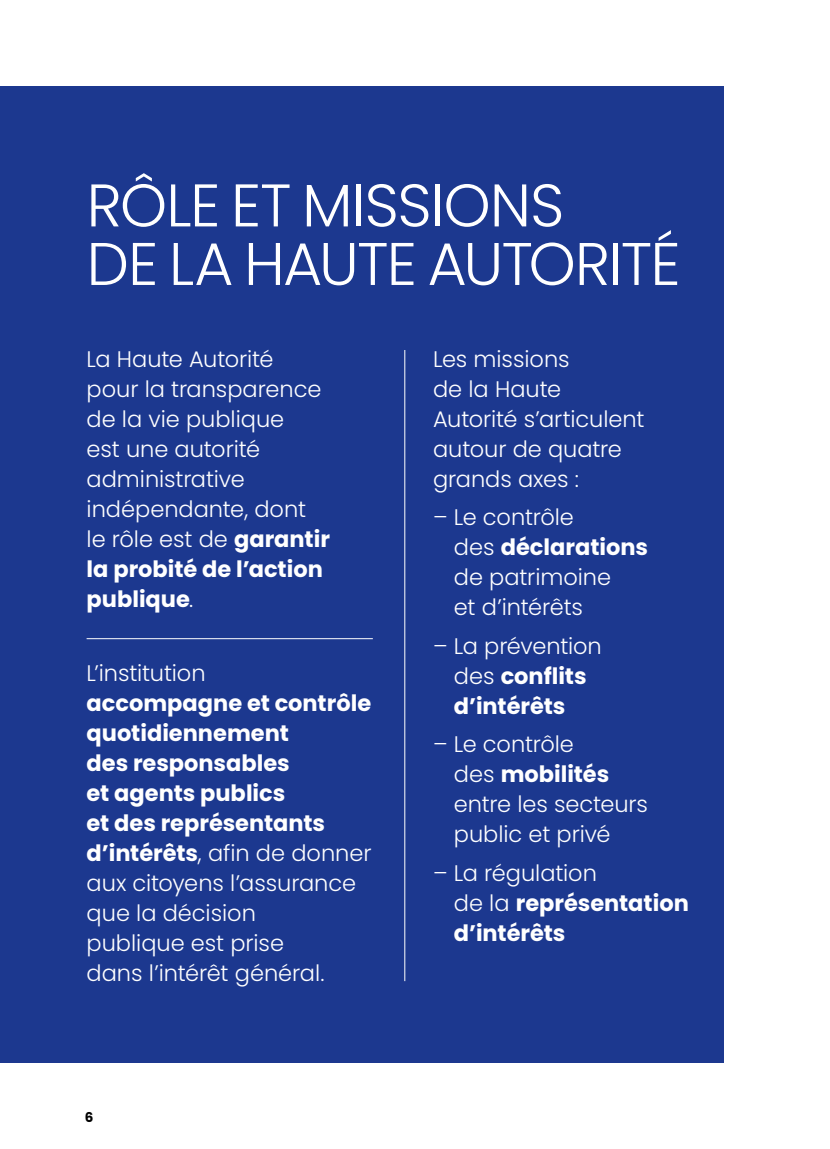
<style>
.page{position:relative;width:830px;height:1149px;background:#fff}
.page>*{position:absolute;margin:0;border:0;box-sizing:border-box;transform-origin:0 0}
.t1{font:60px/58.5px "Poppins HATVP 300";letter-spacing:-.02em;color:#fff}
.t2{font:22.5px/30px "Poppins HATVP 300";letter-spacing:-.005em;color:#fff}
.t3{font:22.5px/30px "Poppins HATVP 700";color:#fff}
.t4{font:13.5px "Poppins HATVP 700";color:#000}
.s1{font-family:"Poppins HATVP 700"}
.s2{font-family:"Poppins HATVP 300"}
</style>
<div class="page">
<div style="left:0;top:86px;width:723px;height:976px;background:#1c388f"></div>
<hr style="left:404px;top:350px;width:1px;height:630px;background:#fff">
<hr style="left:87px;top:638px;width:285px;height:1px;background:#fff">
<h1 class="t1" style="left:87px;top:176px;width:595px">RÔLE ET MISSIONS<br>DE LA HAUTE AUTORITÉ</h1>
<p class="t2" style="left:87px;top:343px;width:245px">La Haute Autorité pour la transparence de la vie publique<br>est une autorité administrative indépendante, dont le rôle est de <span class="s1">garantir</span></p>
<p class="t3" style="left:87px;top:553px;width:238px">la probité de l’action publique<span class="s2">.</span></p>
<p class="t2" style="left:87px;top:657px;width:120px">L’institution</p>
<p class="t3" style="left:87px;top:687px;width:286px">accompagne et contrôle quotidiennement<br>des responsables<br>et agents publics<br>et des représentants</p>
<p class="t2" style="left:87px;top:837px;width:286px"><span class="s1">d’intérêts</span>, afin de donner aux citoyens l’assurance que la décision<br>publique est prise<br>dans l’intérêt général.</p>
<p class="t4" style="left:85px;top:1107px;width:10px">6</p>
<p class="t2" style="left:433px;top:343px;width:213px">Les missions<br>de la Haute<br>Autorité s’articulent autour de quatre grands axes :</p>
<p class="t2" style="left:433px;top:502px;width:142px">– Le contrôle</p>
<p class="t3" style="left:453px;top:532px;width:196px"><span class="s2">des</span> déclarations</p>
<p class="t2" style="left:453px;top:562px;width:159px">de patrimoine et d’intérêts</p>
<p class="t2" style="left:433px;top:630px;width:170px">– La prévention</p>
<p class="t3" style="left:453px;top:660px;width:134px"><span class="s2">des</span> conflits d’intérêts</p>
<p class="t2" style="left:433px;top:729px;width:142px">– Le contrôle</p>
<p class="t3" style="left:453px;top:759px;width:157px"><span class="s2">des</span> mobilités</p>
<p class="t2" style="left:453px;top:789px;width:196px">entre les secteurs public et privé</p>
<p class="t2" style="left:433px;top:857px;width:165px">– La régulation</p>
<p class="t3" style="left:453px;top:887px;width:236px"><span class="s2">de la</span> représentation d’intérêts</p>
</div>
